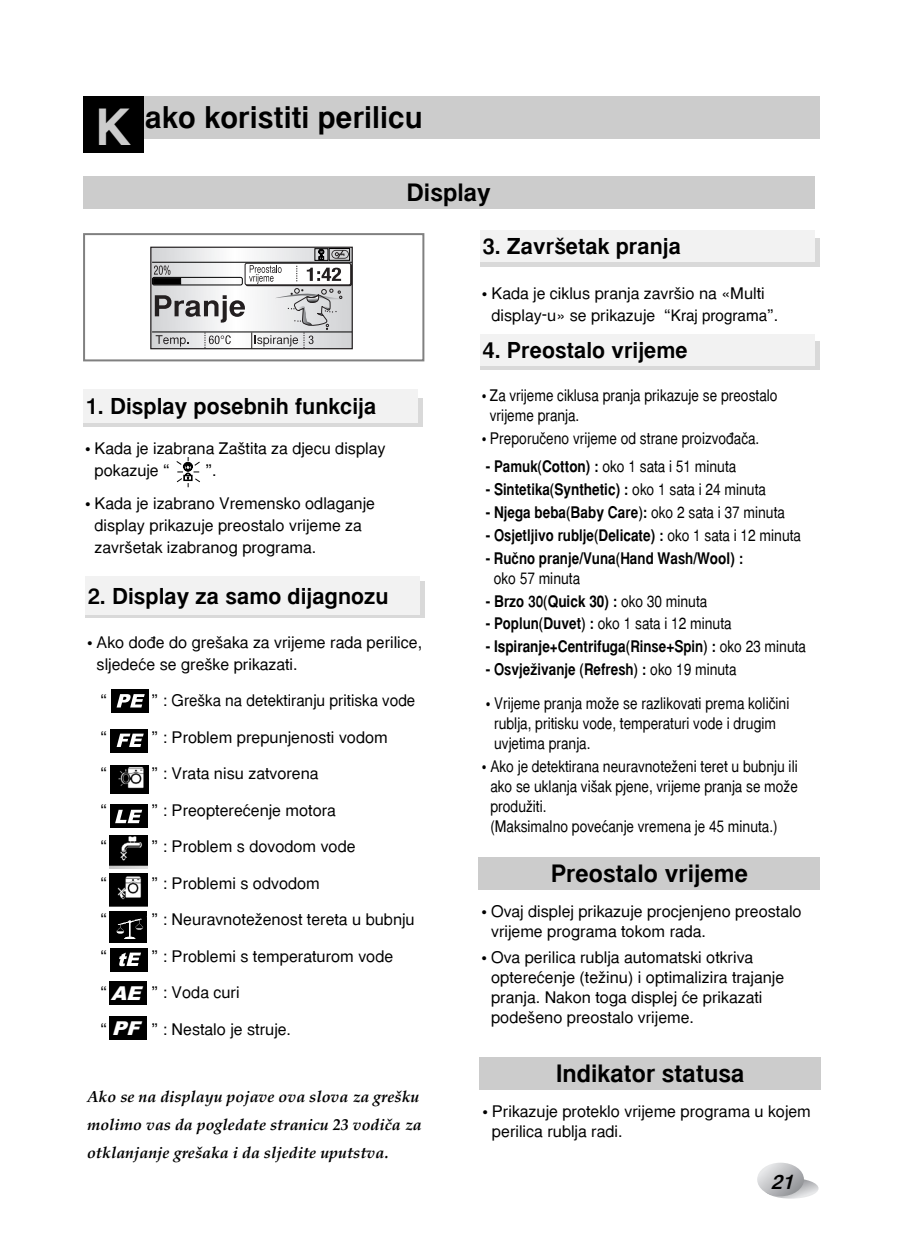
<style>
.page{position:relative;width:906px;height:1246px;background:#fff}
.page>*{position:absolute;margin:0;border:0;box-sizing:border-box;transform-origin:0 0}
.t1{font:700 30px "Euro Slavic Sans";color:#000}
.t2{font:700 24px "Euro Slavic Sans";color:#000}
.t3{font:700 22px "Euro Slavic Sans";color:#000}
.t4{font:italic 700 20px "Euro Slavic Sans";color:#000}
.t5{font:italic 900 19.2px/35px "Arial";color:#fff;scale:1.04 1}
.t6{font:16px/20px "Euro Slavic Sans";color:#000}
.t7{font:16px/20px "Euro Slavic Sans";color:#000;scale:.85 1}
.t8{font:700 16px/20px "Euro Slavic Sans";color:#000;scale:.85 1}
.t9{font:italic 700 16px/28px "Euro Slavic Pala";color:#000}
.t10{font:700 16px "Helvetica";color:#000;scale:.85 1}
.s1{font-size:50px;color:#ccc}
.s2{font-family:"Times"}
.s3{font-family:"Helvetica"}
.s4{font-weight:700}
.s5{font-family:"Helvetica";font-weight:700}
.s6{font-weight:400}
.s7{font-family:"Euro Slavic Sans"}
.s8{font-family:"Euro Slavic Sans";font-weight:400}
</style>
<div class="page">
<div style="left:83px;top:96px;width:736px;height:43px;background:#ccc"></div>
<div style="left:83px;top:96px;width:60px;height:57px;background:#000"></div>
<div style="left:83px;top:176px;width:731px;height:33px;background:#ccc"></div>
<div style="left:83px;top:398px;width:340px;height:29px;background:#d9d9d9"></div>
<div style="left:84px;top:389px;width:334px;height:34px;background:#f2f2f2"></div>
<div style="left:480px;top:238px;width:339px;height:28px;background:#d9d9d9"></div>
<div style="left:481px;top:230px;width:334px;height:32px;background:#f2f2f2"></div>
<div style="left:480px;top:341px;width:339px;height:29px;background:linear-gradient(to right,#e6e6e6,#e5e5e5)"></div>
<div style="left:481px;top:334px;width:334px;height:31px;background:#f2f2f2"></div>
<div style="left:85px;top:581px;width:340px;height:37px;background:#d9d9d9"></div>
<div style="left:86px;top:577px;width:334px;height:38px;background:#f2f2f2"></div>
<svg style="left:764px;top:1178px;width:55px;height:21px"></svg>
<svg style="left:757px;top:1163px;width:47px;height:33px"></svg>
<div style="left:83px;top:233px;width:341px;height:128px;border:2px solid #808080"></div>
<svg style="left:142px;top:246px;width:220px;height:116px"></svg>
<div style="left:479px;top:857px;width:341px;height:33px;background:#ccc"></div>
<div style="left:480px;top:1057px;width:341px;height:33px;background:#ccc"></div>
<div style="left:111px;top:689px;width:38px;height:24px;background:#000"></div>
<svg style="left:117px;top:694px;width:28px;height:14px"></svg>
<div style="left:110px;top:729px;width:38px;height:24px;background:#000"></div>
<svg style="left:117px;top:734px;width:27px;height:13px"></svg>
<div style="left:110px;top:804px;width:37px;height:24px;background:#000"></div>
<svg style="left:115px;top:810px;width:27px;height:13px"></svg>
<div style="left:110px;top:948px;width:37px;height:24px;background:#000"></div>
<svg style="left:119px;top:953px;width:22px;height:13px"></svg>
<div style="left:109px;top:981px;width:38px;height:24px;background:#000"></div>
<div style="left:109px;top:1016px;width:38px;height:24px;background:#000"></div>
<img style="left:109px;top:835px;width:38px;height:34px">
<hr style="left:144px;top:835px;width:3px;height:24px;background:#000">
<img style="left:110px;top:874px;width:38px;height:32px">
<div style="left:143px;top:875px;width:5px;height:24px;background:#000"></div>
<img style="left:110px;top:911px;width:37px;height:32px">
<svg style="left:146px;top:915px;width:1px;height:28px"></svg>
<img style="left:111px;top:766px;width:37px;height:28px">
<svg style="left:147px;top:766px;width:1px;height:25px"></svg>
<svg style="left:176px;top:458px;width:24px;height:30px"></svg>
<h1 class="t1" style="left:96px;top:106px;width:329px"><span class="s1">K</span> ako koristiti perilicu</h1>
<h2 class="t2" style="left:407px;top:184px;width:86px">Display</h2>
<h3 class="t3" style="left:483px;top:238px;width:200px">3. Zavr‰etak pranja</h3>
<p class="t6" style="left:491px;top:283px;width:288px;line-height:22.4px;text-indent:-10px"><span class="s2">•</span> Kada je ciklus pranja zavr‰io na «Multi display-u» se prikazuje “<span class="s3">Kraj programa</span>”.</p>
<h3 class="t3" style="left:86px;top:398px;width:292px">1. Display posebnih funkcija</h3>
<p class="t6" style="left:95px;top:439px;width:293px;line-height:22px;text-indent:-9px"><span class="s2">•</span> Kada je izabrana Za‰tita za djecu display pokazuje “</p>
<p class="t6" style="left:206px;top:462px;width:13px">”.</p>
<p class="t6" style="left:95px;top:494px;width:282px;line-height:22px;text-indent:-9px"><span class="s2">•</span> Kada je izabrano Vremensko odlaganje display prikazuje preostalo vrijeme za zavr‰etak izabranog programa.</p>
<h3 class="t3" style="left:88px;top:588px;width:302px">2. Display za samo dijagnozu</h3>
<p class="t6" style="left:97px;top:632px;width:327px;line-height:22px;text-indent:-10px"><span class="s2">•</span> Ako do√e do gre‰aka za vrijeme rada perilice, sljedeçe se gre‰ke prikazati.</p>
<p class="t6" style="left:100px;top:692px;width:8px">“</p>
<p class="t6" style="left:152px;top:692px;width:265px">” : Gre‰ka na detektiranju pritiska vode</p>
<p class="t6" style="left:100px;top:728px;width:8px">“</p>
<p class="t6" style="left:152px;top:728px;width:238px">” : Problem prepunjenosti vodom</p>
<p class="t6" style="left:100px;top:765px;width:8px">“</p>
<p class="t6" style="left:152px;top:765px;width:169px">” : Vrata nisu zatvorena</p>
<p class="t6" style="left:100px;top:801px;width:8px">“</p>
<p class="t6" style="left:152px;top:801px;width:186px">” : Preoptereçenje motora</p>
<p class="t6" style="left:100px;top:838px;width:8px">“</p>
<p class="t6" style="left:152px;top:838px;width:206px">” : Problem s dovodom vode</p>
<p class="t6" style="left:100px;top:874px;width:8px">“</p>
<p class="t6" style="left:152px;top:874px;width:170px">” : Problemi s odvodom</p>
<p class="t6" style="left:100px;top:911px;width:8px">“</p>
<p class="t6" style="left:152px;top:911px;width:265px">” : NeuravnoteÏenost tereta u bubnju</p>
<p class="t6" style="left:100px;top:947px;width:8px">“</p>
<p class="t6" style="left:152px;top:947px;width:243px">” : Problemi s temperaturom vode</p>
<p class="t6" style="left:100px;top:984px;width:8px">“</p>
<p class="t6" style="left:152px;top:984px;width:90px">” : Voda curi</p>
<p class="t6" style="left:100px;top:1020px;width:8px">“</p>
<p class="t6" style="left:152px;top:1020px;width:141px">” : Nestalo je struje.</p>
<p class="t5" style="left:111px;top:977px;width:35px">AE<br>PF</p>
<p class="t9" style="left:87px;top:1084px;width:336px">Ako se na displayu pojave ova slova za gre‰ku molimo vas da pogledate stranicu 23 vodiãa za otklanjanje gre‰aka i da sljedite uputstva.</p>
<h3 class="t3" style="left:483px;top:342px;width:207px">4. Preostalo vrijeme</h3>
<p class="t7" style="left:490px;top:387px;width:340px;text-indent:-8px"><span class="s2">•</span> Za vrijeme ciklusa pranja prikazuje se preostalo vrijeme pranja.</p>
<p class="t7" style="left:482px;top:430px;width:328px"><span class="s2">•</span> Preporuãeno vrijeme od strane proizvo√aãa.</p>
<p class="t7" style="left:486px;top:458px;width:296px"><span class="s4">- Pamuk(</span><span class="s5">Cotton)</span> <span class="s4">:</span> oko 1 sata i 51 minuta</p>
<p class="t7" style="left:486px;top:481px;width:331px"><span class="s4">- Sintetika(</span><span class="s5">Synthetic)</span> <span class="s4">:</span> oko 1 sata i 24 minuta</p>
<p class="t8" style="left:486px;top:504px;width:354px">- Njega beba(Baby Care): <span class="s6">oko 2 sata i 37 minuta</span></p>
<p class="t8" style="left:486px;top:527px;width:372px">- Osjetljivo rublje(<span class="s3">Delicate)</span> : <span class="s6">oko 1 sata i 12 minuta</span></p>
<p class="t8" style="left:494px;top:550px;width:295px;text-indent:-8px">- Ruãno pranje/Vuna(Hand Wash/<span class="s3">Wool)</span> : <span class="s6">oko 57 minuta</span></p>
<p class="t7" style="left:486px;top:593px;width:262px"><span class="s4">- Brzo 30(</span><span class="s5">Quick 30)</span> <span class="s4">:</span> oko 30 minuta</p>
<p class="t7" style="left:486px;top:615px;width:291px"><span class="s4">- Poplun(Duvet) :</span> oko 1 sata i 12 minuta</p>
<p class="t10" style="left:486px;top:641px;width:378px"><span class="s7">-</span> Ispiranje+Centrifuga<span class="s7">(Rinse+Spin) :</span> <span class="s8">oko 23 minuta</span></p>
<p class="t8" style="left:486px;top:661px;width:297px">- OsvjeÏivanje (Refresh) : <span class="s6">oko 19 minuta</span></p>
<p class="t7" style="left:494px;top:695px;width:349px;text-indent:-8px"><span class="s2">•</span> Vrijeme pranja moÏe se razlikovati prema koliãini rublja, pritisku vode, temperaturi vode i drugim uvjetima pranja.</p>
<p class="t7" style="left:490px;top:758px;width:363px;text-indent:-8px"><span class="s2">•</span> Ako je detektirana neuravnoteÏeni teret u bubnju ili ako se uklanja vi‰ak pjene, vrijeme pranja se moÏe produÏiti.<br>(Maksimalno poveçanje vremena je 45 minuta.)</p>
<h2 class="t2" style="left:551px;top:864px;width:199px">Preostalo vrijeme</h2>
<p class="t6" style="left:491px;top:903px;width:312px;text-indent:-10px"><span class="s2">•</span> Ovaj displej prikazuje procjenjeno preostalo vrijeme programa tokom rada.</p>
<p class="t6" style="left:491px;top:949px;width:295px;text-indent:-10px"><span class="s2">•</span> Ova perilica rublja automatski otkriva optereçenje (teÏinu) i optimalizira trajanje pranja. Nakon toga displej çe prikazati pode‰eno preostalo vrijeme.</p>
<h2 class="t2" style="left:556px;top:1064px;width:190px">Indikator statusa</h2>
<p class="t6" style="left:492px;top:1103px;width:320px;text-indent:-10px"><span class="s2">•</span> Prikazuje proteklo vrijeme programa u kojem perilica rublja radi.</p>
<p class="t4" style="left:771px;top:1174px;width:24px">21</p>
</div>
